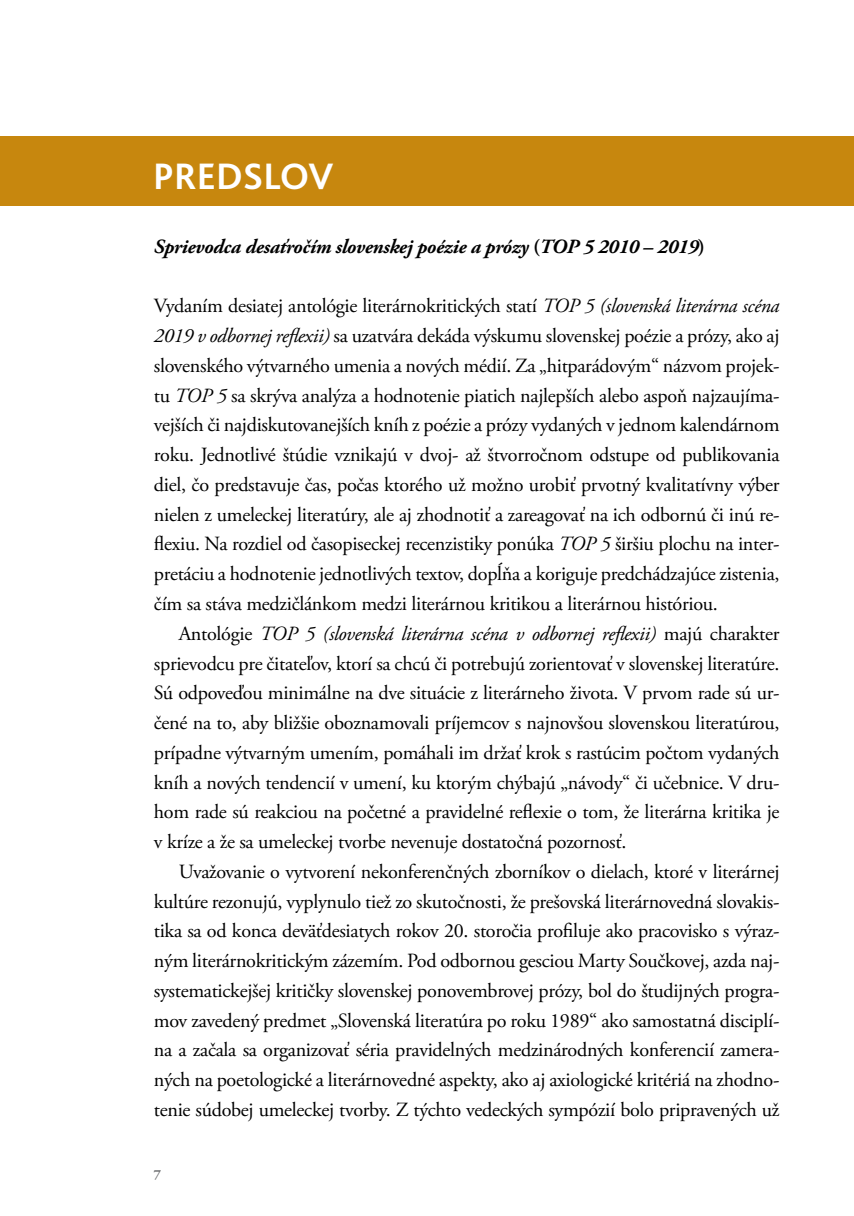
<style>
.page{position:relative;width:854px;height:1216px;background:#fff}
.page>*{position:absolute;margin:0;border:0;box-sizing:border-box;transform-origin:0 0}
.t1{font:700 38.5px "Bliss 2";color:#fff}
.t2{font:20.12px/29.8px "Adobe Garamond Pro";letter-spacing:-.015em;color:#000;text-align:justify}
.t3{font:italic 700 20.12px "Adobe Garamond Pro";letter-spacing:-.015em;color:#000}
.t4{font:700 14px "Adobe Garamond Pro";color:#707173}
.s1{font-style:normal}
.s2{font-style:italic}
</style>
<div class="page">
<div style="left:0;top:136px;width:853px;height:70px;background:#c7870e"></div>
<h1 class="t1" style="left:153px;top:152px;width:182px">PREDSLOV</h1>
<p class="t3" style="left:154px;top:235px;width:552px">Sprievodca desaťročím slovenskej poézie a prózy <span class="s1">(</span>TOP 5 2010 – 2019<span class="s1">)</span></p>
<p class="t2" style="left:154px;top:292px;width:627px">Vydaním desiatej antológie literárnokritických statí <span class="s2">TOP 5 (slovenská literárna scéna 2019 v odbornej reflexii)</span> sa uzatvára dekáda výskumu slovenskej poézie a prózy, ako aj slovenského výtvarného umenia a nových médií. Za „hitparádovým“ názvom projek&shy;tu <span class="s2">TOP 5</span> sa skrýva analýza a hodnotenie piatich najlepších alebo aspoň najzaujíma&shy;vejších či najdiskutovanejších kníh z poézie a prózy vydaných v jednom kalendárnom roku. Jednotlivé štúdie vznikajú v dvoj- až štvorročnom odstupe od publikovania diel, čo predstavuje čas, počas ktorého už možno urobiť prvotný kvalitatívny výber nielen z umeleckej literatúry, ale aj zhodnotiť a zareagovať na ich odbornú či inú re&shy;flexiu. Na rozdiel od časopiseckej recenzistiky ponúka <span class="s2">TOP 5</span> širšiu plochu na inter&shy;pretáciu a hodnotenie jednotlivých textov, dopĺňa a koriguje predchádzajúce zistenia, čím sa stáva medzičlánkom medzi literárnou kritikou a literárnou históriou.</p>
<p class="t2" style="left:154px;top:619px;width:627px;text-indent:25px">Antológie <span class="s2">TOP 5 (slovenská literárna scéna v odbornej reflexii)</span> majú charakter sprievodcu pre čitateľov, ktorí sa chcú či potrebujú zorientovať v slovenskej literatúre.<br>Sú odpoveďou minimálne na dve situácie z literárneho života. V prvom rade sú ur&shy;čené na to, aby bližšie oboznamovali príjemcov s najnovšou slovenskou literatúrou, prípadne výtvarným umením, pomáhali im držať krok s rastúcim počtom vydaných kníh a nových tendencií v umení, ku ktorým chýbajú „návody“ či učebnice. V dru&shy;hom rade sú reakciou na početné a pravidelné reflexie o tom, že literárna kritika je v kríze a že sa umeleckej tvorbe nevenuje dostatočná pozornosť.</p>
<p class="t2" style="left:154px;top:857px;width:627px;text-indent:25px">Uvažovanie o vytvorení nekonferenčných zborníkov o dielach, ktoré v literárnej kultúre rezonujú, vyplynulo tiež zo skutočnosti, že prešovská literárnovedná slovakis&shy;tika sa od konca deväťdesiatych rokov 20. storočia profiluje ako pracovisko s výraz&shy;ným literárnokritickým zázemím. Pod odbornou gesciou Marty Součkovej, azda naj&shy;systematickejšej kritičky slovenskej ponovembrovej prózy, bol do študijných progra&shy;mov zavedený predmet „Slovenská literatúra po roku 1989“ ako samostatná disciplí&shy;na a začala sa organizovať séria pravidelných medzinárodných konferencií zamera&shy;ných na poetologické a literárnovedné aspekty, ako aj axiologické kritériá na zhodno&shy;tenie súdobej umeleckej tvorby. Z týchto vedeckých sympózií bolo pripravených už</p>
<p class="t4" style="left:154px;top:1165px;width:9px">7</p>
</div>
